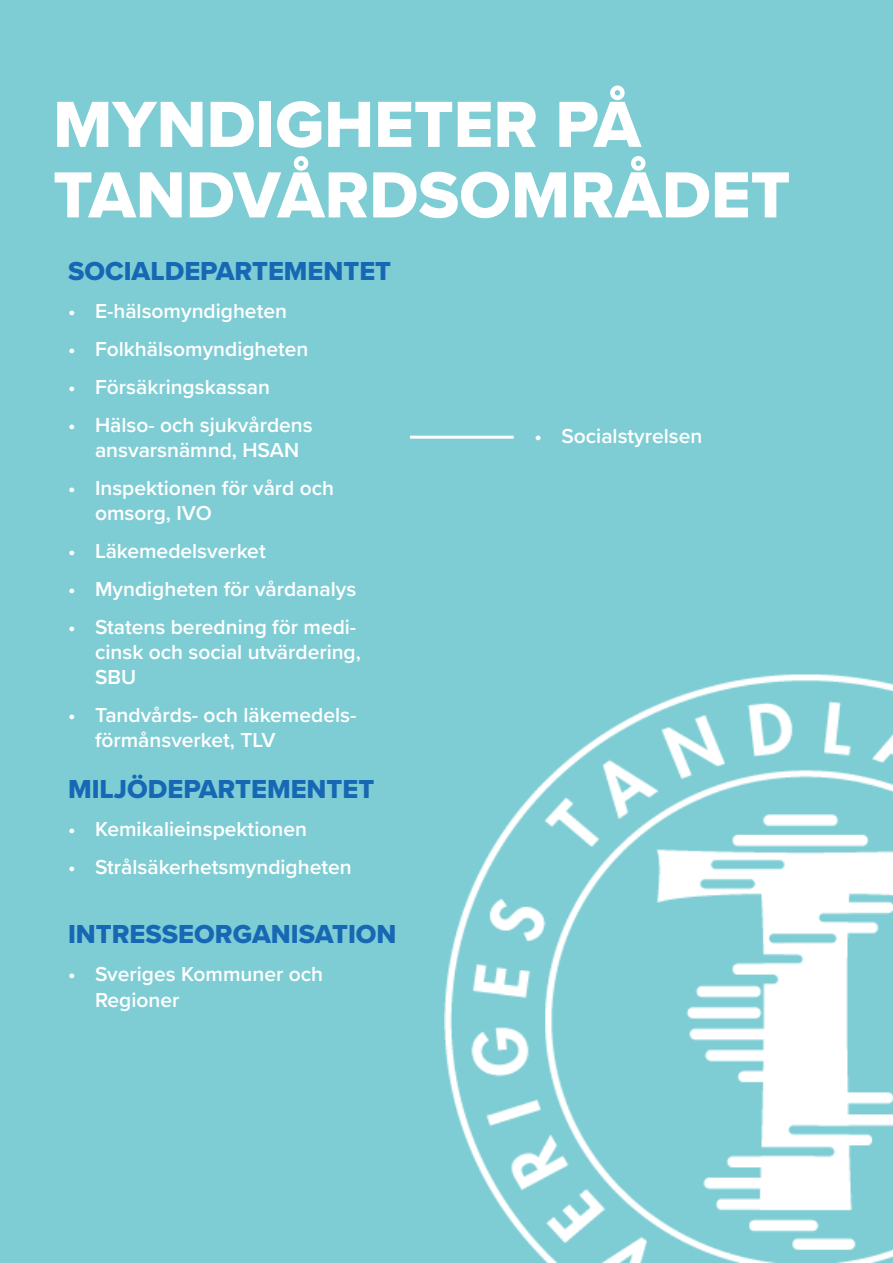
<style>
.page{position:relative;width:893px;height:1263px;background:#7fcdd4}
.page>*{position:absolute;margin:0;border:0;box-sizing:border-box;transform-origin:0 0}
.t1{font:67.5px/70.5px "Proxima Nova Extrabld";color:#fff}
.Styckeformat_2{font:27px "Proxima Nova Extrabld";color:#1768b4}
.t2{font:600 21px/25.2px "Proxima Nova";color:#fff}
</style>
<div class="page">
<img style="left:444px;top:674px;width:449px;height:589px">
<hr style="left:410px;top:436px;width:104px;height:3px;background:#fff">
<p class="t1" style="left:53px;top:88px;width:739px">MYNDIGHETER PÅ<br>TANDVÅRDSOMRÅDET</p>
<p class="Styckeformat_2" style="left:68px;top:251px;width:325px">SOCIALDEPARTEMENTET</p>
<p class="t2" style="left:68px;top:297px;width:220px">• E-hälsomyndigheten</p>
<p class="t2" style="left:68px;top:335px;width:242px">• Folkhälsomyndigheten</p>
<p class="t2" style="left:68px;top:373px;width:203px">• Försäkringskassan</p>
<p class="t2" style="left:95px;top:411px;width:219px;text-indent:-27px">• Hälso- och sjukvårdens ansvarsnämnd, HSAN</p>
<p class="t2" style="left:95px;top:474px;width:241px;text-indent:-27px">• Inspektionen för vård och omsorg, IVO</p>
<p class="t2" style="left:68px;top:538px;width:199px">• Läkemedelsverket</p>
<p class="t2" style="left:68px;top:576px;width:290px">• Myndigheten för vårdanalys</p>
<p class="t2" style="left:95px;top:613px;width:267px;text-indent:-27px">• Statens beredning för medi&shy;cinsk och social utvärdering,<br>SBU</p>
<p class="t2" style="left:95px;top:702px;width:263px;text-indent:-27px">• Tandvårds- och läkemedels&shy;förmånsverket, TLV</p>
<p class="Styckeformat_2" style="left:68px;top:769px;width:308px">MILJÖDEPARTEMENTET</p>
<p class="t2" style="left:68px;top:816px;width:240px">• Kemikalieinspektionen</p>
<p class="t2" style="left:68px;top:854px;width:285px">• Strålsäkerhetsmyndigheten</p>
<p class="Styckeformat_2" style="left:68px;top:914px;width:330px">INTRESSEORGANISATION</p>
<p class="t2" style="left:95px;top:961px;width:230px;text-indent:-27px">• Sveriges Kommuner och<br>Regioner</p>
<p class="t2" style="left:534px;top:423px;width:170px">• Socialstyrelsen</p>
</div>
